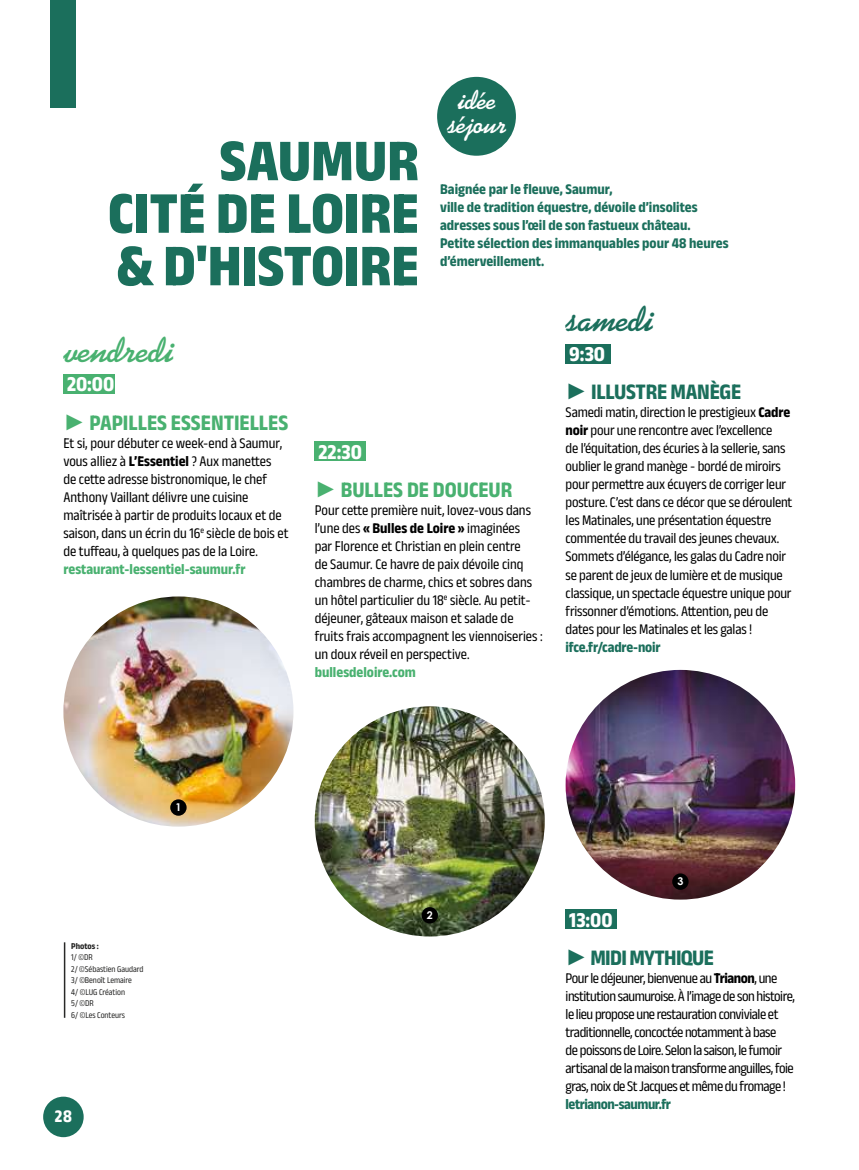
<style>
.page{position:relative;width:859px;height:1170px;background:#fff}
.page>*{position:absolute;margin:0;border:0;box-sizing:border-box;transform-origin:0 0}
.t1{font:800 semi-condensed 60px/52.5px "Anek Latin";color:#1b6f5c;text-align:justify}
.t2{font:700 37.5px "LTC Swing";color:#49b170}
.t3{font:700 37.5px "LTC Swing";color:#1b6f5c}
.t4{font:700 28.5px/24px "LTC Swing";color:#fff;text-align:center}
.t5{font:700 semi-condensed 22.5px "Anek Latin";color:#49b170}
.t6{font:700 semi-condensed 22.5px "Anek Latin";letter-spacing:-.025em;color:#1b6f5c}
.t7{font:700 semi-condensed 21.6px "Anek Latin";color:#fff}
.t8{font:700 semi-condensed 18px "Anek Latin";color:#fff}
.t9{font:semi-condensed 15px/18px "Anek Latin";letter-spacing:-.01em;color:#000}
.t10{font:semi-condensed 15px/18px "Anek Latin";letter-spacing:-.03em;color:#000}
.t11{font:700 semi-condensed 15px/18px "Anek Latin";color:#1b6f5c}
.t12{font:700 semi-condensed 15px "Anek Latin";color:#49b170}
.t13{font:700 semi-condensed 15px "Anek Latin";letter-spacing:-.03em;color:#1b6f5c}
.t14{font:700 10.65px "Century Gothic";color:#fff}
.t15{font:semi-condensed 9px/11.6px "Anek Latin";color:#282827}
.t16{font:700 semi-condensed 9px "Anek Latin";color:#282827}
.s1{font-family:"Century Gothic";font-stretch:normal}
.s2{font-weight:700}
</style>
<div class="page">
<div style="left:51px;top:0;width:25px;height:107px;background:#1b6f5c"></div>
<div style="left:43px;top:1096px;width:41px;height:40px;background:#1b6f5c;border-radius:50%"></div>
<div style="left:437px;top:77px;width:79px;height:79px;background:#1b6f5c;border-radius:50%"></div>
<img style="left:63px;top:596px;width:230px;height:230px;border-radius:115px">
<img style="left:315px;top:706px;width:230px;height:230px;border-radius:115px">
<img style="left:566px;top:669px;width:229px;height:230px;border-radius:115px">
<div style="left:63px;top:374px;width:51px;height:19px;background:#49b170"></div>
<div style="left:315px;top:441px;width:51px;height:20px;background:#49b170"></div>
<div style="left:566px;top:344px;width:45px;height:19px;background:#1b6f5c"></div>
<div style="left:566px;top:909px;width:51px;height:20px;background:#1b6f5c"></div>
<hr style="left:64px;top:942px;width:1px;height:75px;background:#282827">
<div style="left:170px;top:799px;width:17px;height:16px;background:#000;border-radius:50%"></div>
<div style="left:422px;top:907px;width:16px;height:16px;background:#000;border-radius:50%"></div>
<div style="left:672px;top:873px;width:17px;height:16px;background:#000;border-radius:50%"></div>
<h1 class="t1" style="left:108px;top:131px;width:312px;text-indent:112px">SAUMUR CITÉ DE LOIRE &amp; D'HISTOIRE</h1>
<h3 class="t4" style="left:447px;top:89px;width:60px">idée séjour</h3>
<p class="t11" style="left:440px;top:179px;width:290px">Baignée par le fleuve, Saumur,<br>ville de tradition équestre, dévoile d’insolites adresses sous l’œil de son fastueux château.<br>Petite sélection des immanquables pour 48 heures d’émerveillement.</p>
<h2 class="t3" style="left:566px;top:298px;width:89px">samedi</h2>
<h2 class="t2" style="left:63px;top:329px;width:111px">vendredi</h2>
<h3 class="t7" style="left:67px;top:369px;width:49px">20:00</h3>
<h3 class="t5" style="left:63px;top:407px;width:226px"><span class="s1">►</span> PAPILLES ESSENTIELLES</h3>
<p class="t9" style="left:63px;top:433px;width:227px">Et si, pour débuter ce week-end à Saumur, vous alliez à <span class="s2">L’Essentiel</span> ? Aux manettes<br>de cette adresse bistronomique, le chef Anthony Vaillant délivre une cuisine maîtrisée à partir de produits locaux et de saison, dans un écrin du 16<sup>e</sup> siècle de bois et de tuffeau, à quelques pas de la Loire.</p>
<p class="t12" style="left:63px;top:558px;width:184px">restaurant-lessentiel-saumur.fr</p>
<h3 class="t7" style="left:318px;top:437px;width:45px">22:30</h3>
<h3 class="t5" style="left:315px;top:474px;width:199px"><span class="s1">►</span> BULLES DE DOUCEUR</h3>
<p class="t9" style="left:315px;top:500px;width:230px">Pour cette première nuit, lovez-vous dans l’une des <span class="s2">« Bulles de Loire »</span> imaginées<br>par Florence et Christian en plein centre<br>de Saumur. Ce havre de paix dévoile cinq chambres de charme, chics et sobres dans un hôtel particulier du 18<sup>e</sup> siècle. Au petit&shy;déjeuner, gâteaux maison et salade de fruits frais accompagnent les viennoiseries : un doux réveil en perspective.</p>
<p class="t12" style="left:315px;top:662px;width:103px">bullesdeloire.com</p>
<h3 class="t7" style="left:569px;top:339px;width:37px">9:30</h3>
<h3 class="t6" style="left:566px;top:377px;width:177px"><span class="s1">►</span> ILLUSTRE MANÈGE</h3>
<p class="t9" style="left:566px;top:402px;width:228px">Samedi matin, direction le prestigieux <span class="s2">Cadre noir</span> pour une rencontre avec l’excellence<br>de l’équitation, des écuries à la sellerie, sans oublier le grand manège - bordé de miroirs pour permettre aux écuyers de corriger leur posture. C’est dans ce décor que se déroulent les Matinales, une présentation équestre commentée du travail des jeunes chevaux.<br>Sommets d’élégance, les galas du Cadre noir se parent de jeux de lumière et de musique classique, un spectacle équestre unique pour frissonner d’émotions. Attention, peu de dates pour les Matinales et les galas !</p>
<p class="t11" style="left:566px;top:636px;width:96px">ifce.fr/cadre-noir</p>
<p class="t14" style="left:176px;top:799px;width:7px">1</p>
<p class="t16" style="left:71px;top:939px;width:29px">Photos :</p>
<p class="t15" style="left:71px;top:950px;width:74px">1/ ©DR<br>2/ ©Sébastien Gaudard<br>3/ ©Benoît Lemaire<br>4/ ©LUG Création<br>5/ ©DR<br>6/ ©Les Conteurs</p>
<p class="t8" style="left:55px;top:1103px;width:19px">28</p>
<p class="t14" style="left:427px;top:907px;width:7px">2</p>
<p class="t14" style="left:678px;top:873px;width:7px">3</p>
<h3 class="t7" style="left:569px;top:905px;width:45px">13:00</h3>
<h3 class="t6" style="left:566px;top:942px;width:150px"><span class="s1">►</span> MIDI MYTHIQUE</h3>
<p class="t10" style="left:566px;top:968px;width:231px">Pour le déjeuner, bienvenue au <span class="s2">Trianon</span>, une institution saumuroise. À l’image de son histoire, le lieu propose une restauration conviviale et traditionnelle, concoctée notamment à base<br>de poissons de Loire. Selon la saison, le fumoir artisanal de la maison transforme anguilles, foie gras, noix de St Jacques et même du fromage !</p>
<p class="t13" style="left:566px;top:1094px;width:107px">letrianon-saumur.fr</p>
</div>
